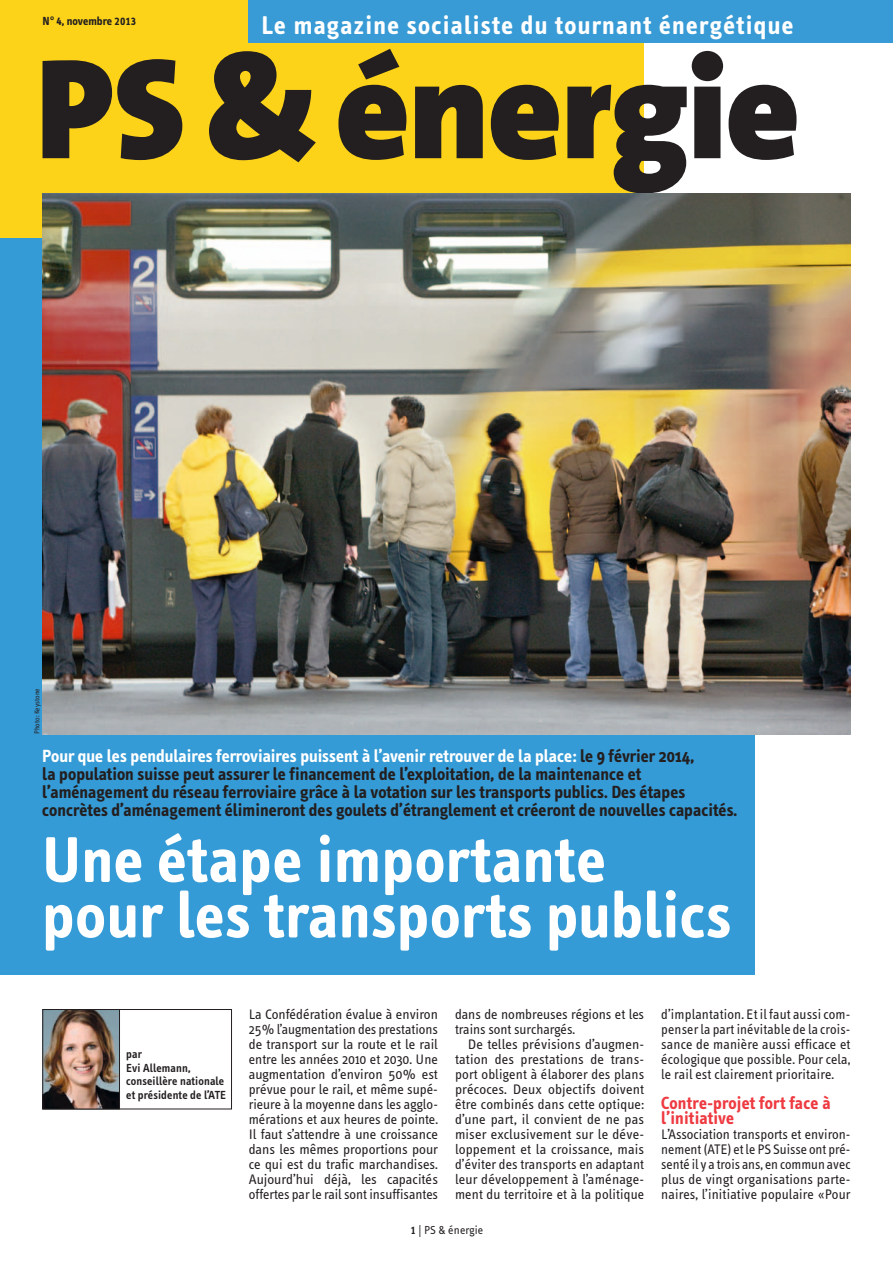
<style>
.page{position:relative;width:893px;height:1263px;background:#fff}
.page>*{position:absolute;margin:0;border:0;box-sizing:border-box;transform-origin:0 0}
.t1{font:700 66px/55.5px "Info Text";letter-spacing:.01em;color:#fff}
.t2{font:700 26.25px "Info Text";letter-spacing:.05em;color:#fff}
.t3{font:700 18px/18px "Info Text";color:#231f20}
.t4{font:700 18px/15px "Info Text";letter-spacing:.01em;color:#ee3a41}
.t5{font:14.25px/15px "Info Text";letter-spacing:.005em;color:#231f20;text-align:justify}
.t6{font:600 12px/13.5px "Info Text";letter-spacing:.01em;color:#231f20}
.t7{font:700 12px "Info Text";color:#231f20}
.t8{font:12px "Info Text";letter-spacing:.01em;color:#231f20}
.t9{font:7.5px "Info Text";letter-spacing:.01em;color:#231f20}
.s1{font-family:"Info Text Bold Caps";font-weight:400}
.s2{color:#fff}
.s3{font-family:"Info Text Semi Bold Caps"}
</style>
<div class="page">
<div style="left:0;top:0;width:644px;height:238px;background:#fdd319"></div>
<div style="left:249px;top:0;width:644px;height:43px;background:#389bd5"></div>
<svg style="left:43px;top:49px;width:753px;height:144px"></svg>
<div style="left:0;top:238px;width:755px;height:736px;background:#359bd6"></div>
<img style="left:43px;top:193px;width:807px;height:541px">
<div style="left:43px;top:1009px;width:189px;height:100px;border:1px solid #231f20"></div>
<img style="left:45px;top:1011px;width:73px;height:96px">
<div style="left:43px;top:1009px;width:77px;height:100px;border:1px solid #231f20"></div>
<p class="t7" style="left:43px;top:15px;width:95px">N° <span class="s1">4</span>, novembre <span class="s1">2013</span></p>
<h2 class="t2" style="left:261px;top:11px;width:534px">Le magazine socialiste du tournant énergétique</h2>
<p class="t9" style="left:33px;top:734px;width:48px;rotate:-90deg">Photo: Keystone</p>
<p class="t3" style="left:42px;top:747px;width:696px"><span class="s2">Pour que les pendulaires ferroviaires puissent à l’avenir retrouver de la place:</span> le 9 février 2014,<br>la population suisse peut assurer le financement de l’exploitation, de la maintenance et l’aménagement du réseau ferroviaire grâce à la votation sur les transports publics. Des étapes concrètes d’aménagement élimineront des goulets d’étranglement et créeront de nouvelles capacités.</p>
<h1 class="t1" style="left:42px;top:833px;width:690px">Une étape importante pour les transports publics</h1>
<p class="t6" style="left:126px;top:1048px;width:101px">par<br>Evi Allemann, conseillère nationale et présidente de l’ATE</p>
<p class="t5" style="left:249px;top:1007px;width:191px">La Confédération évalue à environ 25% l’augmentation des prestations de transport sur la route et le rail entre les années 2010 et 2030. Une augmentation d’environ 50% est prévue pour le rail, et même supé&shy;rieure à la moyenne dans les agglo&shy;mérations et aux heures de pointe.<br>Il faut s’attendre à une croissance dans les mêmes proportions pour ce qui est du trafic marchandises.<br>Aujourd’hui déjà, les capacités offertes par le rail sont insuffisantes</p>
<p class="t5" style="left:455px;top:1007px;width:191px">dans de nombreuses régions et les trains sont surchargés.</p>
<p class="t5" style="left:455px;top:1037px;width:191px;text-indent:13px">De telles prévisions d’augmen&shy;tation des prestations de trans&shy;port obligent à élaborer des plans précoces. Deux objectifs doivent être combinés dans cette optique: d’une part, il convient de ne pas miser exclusivement sur le déve&shy;loppement et la croissance, mais d’éviter des transports en adaptant leur développement à l’aménage&shy;ment du territoire et à la politique</p>
<p class="t8" style="left:410px;top:1223px;width:74px"><span class="s3">1</span> | PS &amp; énergie</p>
<p class="t5" style="left:661px;top:1007px;width:191px">d’implantation. Et il faut aussi com&shy;penser la part inévitable de la crois&shy;sance de manière aussi efficace et écologique que possible. Pour cela, le rail est clairement prioritaire.</p>
<p class="t4" style="left:661px;top:1096px;width:171px">Contre-projet fort face à l’initiative</p>
<p class="t5" style="left:661px;top:1127px;width:191px">L’Association transports et environ&shy;nement (ATE) et le PS Suisse ont pré&shy;senté il y a trois ans, en commun avec plus de vingt organisations parte&shy;naires, l’initiative populaire «Pour</p>
</div>
